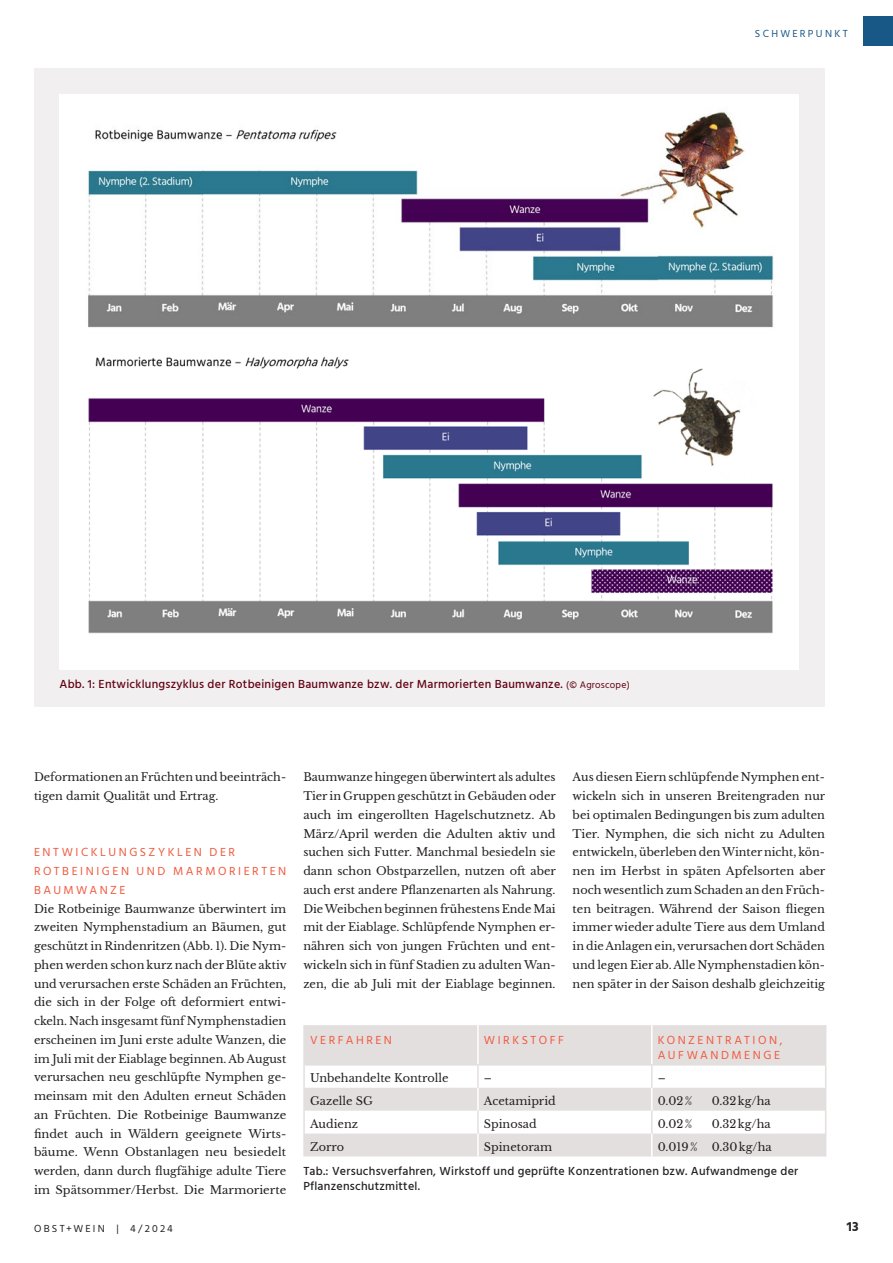
<style>
.page{position:relative;width:893px;height:1263px;background:#fff}
.page>*{position:absolute;margin:0;border:0;box-sizing:border-box;transform-origin:0 0}
.t1{font:700 13.5px "Hind";color:#282526}
.t2{font:12px/18.8px "Hind";letter-spacing:.21em;color:#f0593e}
.t3{font:500 12px/15px "Hind";letter-spacing:.02em;color:#231f20}
.t4{font:500 12px "Hind";letter-spacing:.02em;color:#620012}
.t5{font:11.25px/18.8px "Libre Baskerville";color:#231f20;text-align:justify}
.t6{font:10.5px "Hind";letter-spacing:.215em;color:#231f20}
.t7{font:10.5px "Hind";letter-spacing:.215em;color:#175887}
.s1{font-weight:400;font-size:9.75px}
</style>
<div class="page">
<div style="left:863px;top:16px;width:30px;height:30px;background:#175887"></div>
<svg style="left:305px;top:1025px;width:520px;height:131px;fill:#e4dfdf"></svg>
<hr style="left:303px;top:1065px;width:2px;height:23px;background:#e4dfdf">
<hr style="left:303px;top:1088px;width:2px;height:23px;background:#e4dfdf">
<hr style="left:303px;top:1111px;width:2px;height:22px;background:#e4dfdf">
<hr style="left:303px;top:1133px;width:2px;height:23px;background:#e4dfdf">
<hr style="left:303px;top:1025px;width:2px;height:39px;background:#e4dfdf">
<hr style="left:303px;top:1064px;width:175px;height:1px;background:#e4dfdf">
<hr style="left:478px;top:1064px;width:174px;height:1px;background:#e4dfdf">
<hr style="left:652px;top:1064px;width:174px;height:1px;background:#e4dfdf">
<hr style="left:477px;top:1025px;width:2px;height:39px;background:#fff">
<hr style="left:651px;top:1025px;width:2px;height:39px;background:#fff">
<hr style="left:477px;top:1088px;width:2px;height:23px;background:#fff">
<hr style="left:651px;top:1088px;width:2px;height:23px;background:#fff">
<hr style="left:477px;top:1133px;width:2px;height:23px;background:#fff">
<hr style="left:651px;top:1133px;width:2px;height:23px;background:#fff">
<hr style="left:477px;top:1065px;width:2px;height:23px;background:#e4dfdf">
<hr style="left:651px;top:1065px;width:2px;height:23px;background:#e4dfdf">
<hr style="left:477px;top:1111px;width:2px;height:22px;background:#e4dfdf">
<hr style="left:651px;top:1111px;width:2px;height:22px;background:#e4dfdf">
<hr style="left:825px;top:1025px;width:1px;height:39px;background:#e4dfdf">
<svg style="left:825px;top:1065px;width:1px;height:91px"></svg>
<div style="left:34px;top:68px;width:791px;height:639px;background:#f1efef"></div>
<div style="left:60px;top:94px;width:739px;height:575px;background:#fff"></div>
<img style="left:88px;top:111px;width:686px;height:217px">
<img style="left:88px;top:356px;width:685px;height:278px">
<p class="t7" style="left:755px;top:27px;width:95px">SCHWERPUNKT</p>
<p class="t4" style="left:60px;top:676px;width:572px">Abb. 1: Entwicklungszyklus der Rotbeinigen Baumwanze bzw. der Marmorierten Baumwanze. <span class="s1">(© Agroscope)</span></p>
<p class="t5" style="left:34px;top:768px;width:254px">Deformationen an Früchten und beeinträch&shy;tigen damit Qualität und Ertrag.</p>
<p class="t2" style="left:34px;top:843px;width:254px">ENTWICKLUNGSZYKLEN DER<br>ROTBEINIGEN UND MARMORIERTEN<br>BAUMWANZE</p>
<p class="t5" style="left:34px;top:899px;width:254px">Die Rotbeinige Baumwanze überwintert im zweiten Nymphenstadium an Bäumen, gut geschützt in Rindenritzen (Abb. 1). Die Nym&shy;phen werden schon kurz nach der Blüte aktiv und verursachen erste Schäden an Früchten, die sich in der Folge oft deformiert entwi&shy;ckeln. Nach insgesamt fünf Nymphenstadien erscheinen im Juni erste adulte Wanzen, die im Juli mit der Eiablage beginnen. Ab August verursachen neu geschlüpfte Nymphen ge&shy;meinsam mit den Adulten erneut Schäden an Früchten. Die Rotbeinige Baumwanze findet auch in Wäldern geeignete Wirts&shy;bäume. Wenn Obstanlagen neu besiedelt werden, dann durch flugfähige adulte Tiere im Spätsommer/Herbst. Die Marmorierte</p>
<p class="t5" style="left:303px;top:768px;width:254px">Baumwanze hingegen überwintert als adultes Tier in Gruppen geschützt in Gebäuden oder auch im eingerollten Hagelschutznetz. Ab März/April werden die Adulten aktiv und suchen sich Futter. Manchmal besiedeln sie dann schon Obstparzellen, nutzen oft aber auch erst andere Pflanzenarten als Nahrung.<br>Die Weibchen beginnen frühestens Ende Mai mit der Eiablage. Schlüpfende Nymphen er&shy;nähren sich von jungen Früchten und ent&shy;wickeln sich in fünf Stadien zu adulten Wan&shy;zen, die ab Juli mit der Eiablage beginnen.</p>
<p class="t5" style="left:573px;top:768px;width:254px">Aus diesen Eiern schlüpfende Nymphen ent&shy;wickeln sich in unseren Breitengraden nur bei optimalen Bedingungen bis zum adulten Tier. Nymphen, die sich nicht zu Adulten entwickeln, überleben den Winter nicht, kön&shy;nen im Herbst in späten Apfelsorten aber noch wesentlich zum Schaden an den Früch&shy;ten beitragen. Während der Saison fliegen immer wieder adulte Tiere aus dem Umland in die Anlagen ein, verursachen dort Schäden und legen Eier ab. Alle Nymphenstadien kön&shy;nen später in der Saison deshalb gleichzeitig</p>
<p class="t2" style="left:310px;top:1030px;width:83px">VERFAHREN</p>
<p class="t2" style="left:484px;top:1030px;width:81px">WIRKSTOFF</p>
<p class="t2" style="left:658px;top:1032px;width:126px;line-height:15px">KONZENTRATION,<br>AUFWANDMENGE</p>
<p class="t5" style="left:310px;top:1068px;width:140px">Unbehandelte Kontrolle</p>
<p class="t5" style="left:484px;top:1068px;width:10px">–</p>
<p class="t5" style="left:658px;top:1068px;width:10px">–</p>
<p class="t5" style="left:310px;top:1091px;width:64px">Gazelle SG</p>
<p class="t5" style="left:484px;top:1091px;width:73px">Acetamiprid</p>
<p class="t5" style="left:658px;top:1091px;width:36px">0.02%</p>
<p class="t5" style="left:712px;top:1091px;width:60px">0.32kg/ha</p>
<p class="t5" style="left:310px;top:1114px;width:49px">Audienz</p>
<p class="t5" style="left:484px;top:1114px;width:54px">Spinosad</p>
<p class="t5" style="left:658px;top:1114px;width:36px">0.02%</p>
<p class="t5" style="left:712px;top:1114px;width:60px">0.32kg/ha</p>
<p class="t5" style="left:310px;top:1137px;width:35px">Zorro</p>
<p class="t5" style="left:484px;top:1137px;width:70px">Spinetoram</p>
<p class="t5" style="left:658px;top:1137px;width:41px">0.019%</p>
<p class="t5" style="left:712px;top:1137px;width:61px">0.30kg/ha</p>
<p class="t3" style="left:303px;top:1163px;width:496px">Tab.: Versuchsverfahren, Wirkstoff und geprüfte Konzentrationen bzw. Aufwandmenge der<br>Pflanzenschutzmittel.</p>
<p class="t6" style="left:34px;top:1222px;width:140px">OBST+WEIN | 4/2024</p>
<p class="t1" style="left:847px;top:1219px;width:13px">13</p>
</div>
